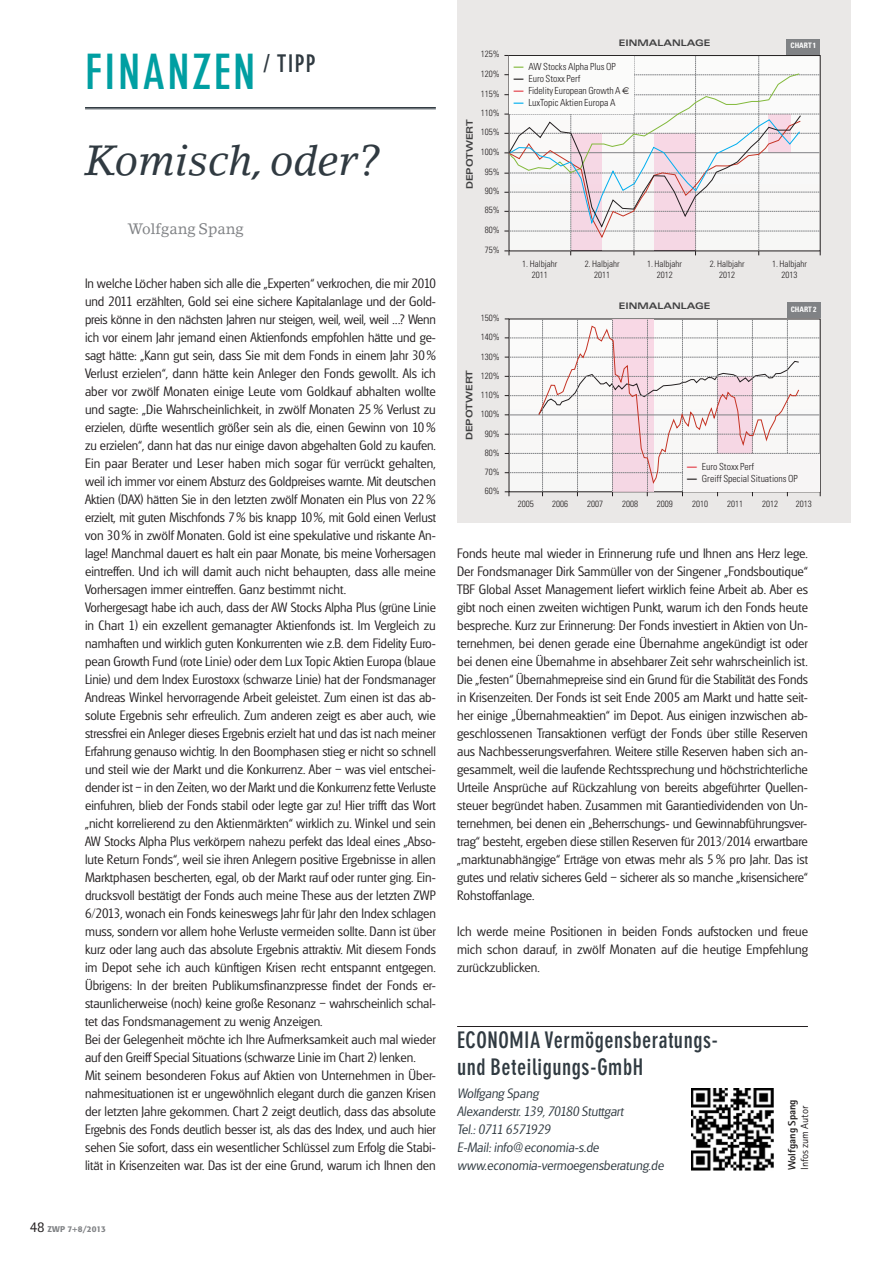
<style>
.page{position:relative;width:893px;height:1263px;background:#fff}
.page>*{position:absolute;margin:0;border:0;box-sizing:border-box;transform-origin:0 0}
.t1{font:700 condensed 48px "DIN Neuzeit Grotesk";letter-spacing:.05em;color:#009fa2}
.t2{font:italic 42px "Lino Letter";color:#303a41}
.t3{font:700 condensed 22.5px/27px "DIN Neuzeit Grotesk";letter-spacing:.025em;color:#303a41}
.t4{font:15px "Lino Letter";color:#808285}
.t5{font:300 13.2px/18px "Glasgow";color:#231f20;text-align:justify}
.t6{font:italic 300 13.2px/18px "Glasgow";color:#303a41}
.t7{font:800 10.5px "Rotis Sans Serif";color:#231f20}
.t8{font:10.5px "Rotis Sans Serif";color:#231f20}
.t9{font:300 condensed 9.75px "Univers";color:#231f20}
.t10{font:300 condensed 9px/10.8px "Univers";color:#231f20;text-align:center}
.t11{font:700 expanded 9px "Univers";color:#404041}
.t12{font:500 8.25px "Formata";letter-spacing:.005em;color:#808285}
.t13{font:700 condensed 7.5px "Univers";color:#fff}
.s1{font-family:"Rotis Sans Serif";font-weight:400;font-size:15px;color:#231f20}
.s2{font-family:"Helvetica Neue";font-weight:700;color:#82b93b}
.s3{font-family:"Helvetica Neue";font-weight:700}
.s4{font-family:"Helvetica Neue";font-weight:700;color:#e23c46}
.s5{font-family:"Euro Sans";font-weight:400;font-stretch:normal}
.s6{font-family:"Helvetica Neue";font-weight:700;color:#00aeef}
</style>
<div class="page">
<hr style="left:85px;top:107px;width:351px;height:1px;background:#303a41">
<hr style="left:85px;top:109px;width:351px;height:1px;background:#303a41">
<hr style="left:457px;top:1026px;width:351px;height:1px;background:#231f20">
<img style="left:692px;top:1088px;width:81px;height:82px">
<div style="left:457px;top:0;width:393px;height:522px;background:#eae8e7"></div>
<svg style="left:505px;top:319px;width:316px;height:177px"></svg>
<svg style="left:504px;top:55px;width:317px;height:200px"></svg>
<div style="left:787px;top:39px;width:33px;height:15px;background:#808285"></div>
<div style="left:787px;top:302px;width:33px;height:15px;background:#808285"></div>
<h1 class="t1" style="left:85px;top:54px;width:232px">FINANZEN <sup>/</sup> <sup>TIPP</sup></h1>
<h2 class="t2" style="left:85px;top:143px;width:298px">Komisch, oder?</h2>
<p class="t4" style="left:128px;top:223px;width:118px">Wolfgang Spang</p>
<p class="t5" style="left:85px;top:276px;width:352px;text-align:left">In welche Löcher haben sich alle die „Experten“ verkrochen, die mir 2010 und 2011 erzählten, Gold sei eine sichere Kapitalanlage und der Gold&shy;preis könne in den nächsten Jahren nur steigen, weil, weil, weil ...? Wenn ich vor einem Jahr jemand einen Aktienfonds empfohlen hätte und ge&shy;sagt hätte: „Kann gut sein, dass Sie mit dem Fonds in einem Jahr 30% Verlust erzielen“, dann hätte kein Anleger den Fonds gewollt. Als ich aber vor zwölf Monaten einige Leute vom Goldkauf abhalten wollte und sagte: „Die Wahrscheinlichkeit, in zwölf Monaten 25 % Verlust zu erzielen, dürfte wesentlich größer sein als die, einen Gewinn von 10% zu erzielen“, dann hat das nur einige davon abgehalten Gold zu kaufen.<br>Ein paar Berater und Leser haben mich sogar für verrückt gehalten, weil ich immer vor einem Absturz des Goldpreises warnte. Mit deutschen Aktien (DAX) hätten Sie in den letzten zwölf Monaten ein Plus von 22% erzielt, mit guten Mischfonds 7% bis knapp 10%, mit Gold einen Verlust von 30% in zwölf Monaten. Gold ist eine spekulative und riskante An&shy;lage! Manchmal dauert es halt ein paar Monate, bis meine Vorhersagen eintreffen. Und ich will damit auch nicht behaupten, dass alle meine Vorhersagen immer eintreffen. Ganz bestimmt nicht.<br>Vorhergesagt habe ich auch, dass der AW Stocks Alpha Plus (grüne Linie in Chart 1) ein exzellent gemanagter Aktienfonds ist. Im Vergleich zu namhaften und wirklich guten Konkurrenten wie z.B. dem Fidelity Euro&shy;pean Growth Fund (rote Linie) oder dem Lux Topic Aktien Europa (blaue Linie) und dem Index Eurostoxx (schwarze Linie) hat der Fondsmanager Andreas Winkel hervorragende Arbeit geleistet. Zum einen ist das ab&shy;solute Ergebnis sehr erfreulich. Zum anderen zeigt es aber auch, wie stressfrei ein Anleger dieses Ergebnis erzielt hat und das ist nach meiner Erfahrung genauso wichtig. In den Boomphasen stieg er nicht so schnell und steil wie der Markt und die Konkurrenz. Aber – was viel entschei&shy;dender ist – in den Zeiten, wo der Markt und die Konkurrenz fette Verluste einfuhren, blieb der Fonds stabil oder legte gar zu! Hier trifft das Wort „nicht korrelierend zu den Aktienmärkten“ wirklich zu. Winkel und sein AW Stocks Alpha Plus verkörpern nahezu perfekt das Ideal eines „Abso&shy;lute Return Fonds“, weil sie ihren Anlegern positive Ergebnisse in allen Marktphasen bescherten, egal, ob der Markt rauf oder runter ging. Ein&shy;drucksvoll bestätigt der Fonds auch meine These aus der letzten ZWP 6/2013, wonach ein Fonds keineswegs Jahr für Jahr den Index schlagen muss, sondern vor allem hohe Verluste vermeiden sollte. Dann ist über kurz oder lang auch das absolute Ergebnis attraktiv. Mit diesem Fonds im Depot sehe ich auch künftigen Krisen recht entspannt entgegen.<br>Übrigens: In der breiten Publikumsfinanzpresse findet der Fonds er&shy;staunlicherweise (noch) keine große Resonanz – wahrscheinlich schal&shy;tet das Fondsmanagement zu wenig Anzeigen.<br>Bei der Gelegenheit möchte ich Ihre Aufmerksamkeit auch mal wieder auf den Greiff Special Situations (schwarze Linie im Chart 2) lenken.<br>Mit seinem besonderen Fokus auf Aktien von Unternehmen in Über&shy;nahmesituationen ist er ungewöhnlich elegant durch die ganzen Krisen der letzten Jahre gekommen. Chart 2 zeigt deutlich, dass das absolute Ergebnis des Fonds deutlich besser ist, als das des Index, und auch hier sehen Sie sofort, dass ein wesentlicher Schlüssel zum Erfolg die Stabi&shy;lität in Krisenzeiten war. Das ist der eine Grund, warum ich Ihnen den</p>
<p class="t12" style="left:30px;top:1225px;width:78px"><span class="s1">48</span> ZWP 7+8/2013</p>
<p class="t11" style="left:465px;top:189px;width:72px;rotate:-90deg">DEPOTWERT</p>
<p class="t10" style="left:481px;top:50px;width:20px">125%</p>
<p class="t10" style="left:481px;top:69px;width:20px">120%</p>
<p class="t10" style="left:481px;top:89px;width:20px">115%</p>
<p class="t10" style="left:481px;top:109px;width:20px">110%</p>
<p class="t10" style="left:481px;top:128px;width:20px">105%</p>
<p class="t10" style="left:481px;top:147px;width:20px">100%</p>
<p class="t10" style="left:485px;top:168px;width:16px">95%</p>
<p class="t10" style="left:485px;top:187px;width:16px">90%</p>
<p class="t10" style="left:485px;top:206px;width:16px">85%</p>
<p class="t10" style="left:485px;top:226px;width:16px">80%</p>
<p class="t10" style="left:485px;top:246px;width:16px">75%</p>
<p class="t11" style="left:465px;top:440px;width:72px;rotate:-90deg">DEPOTWERT</p>
<p class="t10" style="left:481px;top:314px;width:20px">150%</p>
<p class="t10" style="left:481px;top:333px;width:20px">140%</p>
<p class="t10" style="left:481px;top:352px;width:20px">130%</p>
<p class="t10" style="left:481px;top:372px;width:20px">120%</p>
<p class="t10" style="left:481px;top:391px;width:20px">110%</p>
<p class="t10" style="left:481px;top:410px;width:20px">100%</p>
<p class="t10" style="left:485px;top:429px;width:16px">90%</p>
<p class="t10" style="left:485px;top:448px;width:16px">80%</p>
<p class="t10" style="left:485px;top:468px;width:16px">70%</p>
<p class="t10" style="left:485px;top:486px;width:16px">60%</p>
<p class="t11" style="left:619px;top:38px;width:93px">EINMALANLAGE</p>
<p class="t9" style="left:514px;top:64px;width:104px"><span class="s2">—</span> AW Stocks Alpha Plus OP</p>
<p class="t9" style="left:514px;top:76px;width:68px"><span class="s3">—</span> Euro Stoxx Perf</p>
<p class="t9" style="left:514px;top:88px;width:117px"><span class="s4">—</span> Fidelity European Growth A <span class="s5">€</span></p>
<p class="t9" style="left:514px;top:100px;width:103px"><span class="s6">—</span> LuxTopic Aktien Europa A</p>
<p class="t13" style="left:790px;top:43px;width:27px">CHART 1</p>
<p class="t10" style="left:522px;top:260px;width:36px">1. Halbjahr<br>2011</p>
<p class="t10" style="left:585px;top:260px;width:36px">2. Halbjahr<br>2011</p>
<p class="t10" style="left:647px;top:260px;width:36px">1. Halbjahr<br>2012</p>
<p class="t10" style="left:710px;top:260px;width:36px">2. Halbjahr<br>2012</p>
<p class="t10" style="left:772px;top:260px;width:36px">1. Halbjahr<br>2013</p>
<p class="t11" style="left:619px;top:301px;width:93px">EINMALANLAGE</p>
<p class="t13" style="left:791px;top:306px;width:27px">CHART 2</p>
<p class="t9" style="left:687px;top:463px;width:68px"><span class="s4">—</span> Euro Stoxx Perf</p>
<p class="t9" style="left:687px;top:475px;width:112px"><span class="s3">—</span> Greiff Special Situations OP</p>
<p class="t10" style="left:518px;top:499px;width:17px">2005</p>
<p class="t10" style="left:552px;top:499px;width:17px">2006</p>
<p class="t10" style="left:587px;top:499px;width:17px">2007</p>
<p class="t10" style="left:622px;top:499px;width:17px">2008</p>
<p class="t10" style="left:657px;top:499px;width:17px">2009</p>
<p class="t10" style="left:692px;top:499px;width:17px">2010</p>
<p class="t10" style="left:727px;top:499px;width:17px">2011</p>
<p class="t10" style="left:762px;top:499px;width:17px">2012</p>
<p class="t10" style="left:796px;top:499px;width:17px">2013</p>
<p class="t5" style="left:457px;top:546px;width:352px">Fonds heute mal wieder in Erinnerung rufe und Ihnen ans Herz lege.<br>Der Fondsmanager Dirk Sammüller von der Singener „Fondsboutique“ TBF Global Asset Management liefert wirklich feine Arbeit ab. Aber es gibt noch einen zweiten wichtigen Punkt, warum ich den Fonds heute bespreche. Kurz zur Erinnerung: Der Fonds investiert in Aktien von Un&shy;ternehmen, bei denen gerade eine Übernahme angekündigt ist oder bei denen eine Übernahme in absehbarer Zeit sehr wahrscheinlich ist.<br>Die „festen“ Übernahmepreise sind ein Grund für die Stabilität des Fonds in Krisenzeiten. Der Fonds ist seit Ende 2005 am Markt und hatte seit&shy;her einige „Übernahmeaktien“ im Depot. Aus einigen inzwischen ab&shy;geschlossenen Transaktionen verfügt der Fonds über stille Reserven aus Nachbesserungsverfahren. Weitere stille Reserven haben sich an&shy;gesammelt, weil die laufende Rechtssprechung und höchstrichterliche Urteile Ansprüche auf Rückzahlung von bereits abgeführter Quellen&shy;steuer begründet haben. Zusammen mit Garantiedividenden von Un&shy;ternehmen, bei denen ein „Beherrschungs- und Gewinnabführungsver&shy;trag“ besteht, ergeben diese stillen Reserven für 2013/2014 erwartbare „marktunabhängige“ Erträge von etwas mehr als 5 % pro Jahr. Das ist gutes und relativ sicheres Geld – sicherer als so manche „krisensichere“ Rohstoffanlage.</p>
<p class="t5" style="left:457px;top:924px;width:352px">Ich werde meine Positionen in beiden Fonds aufstocken und freue mich schon darauf, in zwölf Monaten auf die heutige Empfehlung zurückzublicken.</p>
<h3 class="t3" style="left:457px;top:1028px;width:263px">ECONOMIA Vermögensberatungs&shy;und Beteiligungs-GmbH</h3>
<p class="t6" style="left:457px;top:1086px;width:208px">Wolfgang Spang<br>Alexanderstr. 139, 70180 Stuttgart<br>Tel.: 0711 6571929<br>E-Mail: info@economia-s.de www.economia-vermoegensberatung.de</p>
<p class="t7" style="left:788px;top:1170px;width:72px;rotate:-90deg">Wolfgang Spang</p>
<p class="t8" style="left:801px;top:1170px;width:66px;rotate:-90deg">Infos zum Autor</p>
</div>
